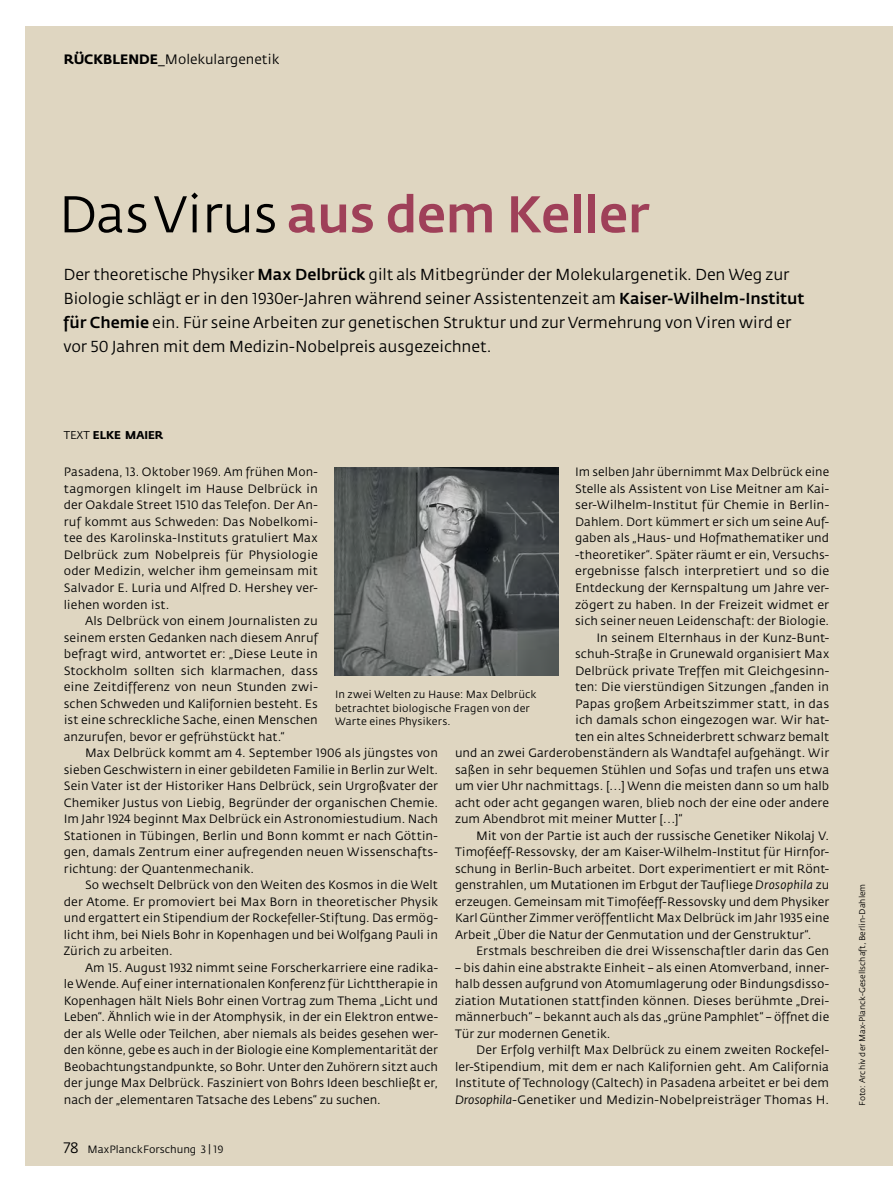
<style>
.page{position:relative;width:893px;height:1191px;background:#fff}
.page>*{position:absolute;margin:0;border:0;box-sizing:border-box;transform-origin:0 0}
.t1{font:500 51px "Fedra Sans";letter-spacing:-.015em;color:#9f4059}
.t2{font:15.75px/24px "Fedra Sans";letter-spacing:-.005em;color:#000}
.t3{font:13.5px "Fedra Sans";color:#000}
.t4{font:12px/16.5px "Fedra Sans";letter-spacing:.005em;color:#000;text-align:justify}
.t5{font:700 11.25px "Fedra Sans";letter-spacing:-.005em;color:#000}
.t6{font:10.5px/13.5px "Fedra Sans";letter-spacing:.01em;color:#000}
.t7{font:8.25px "Fedra Sans";color:#000}
.s1{font-weight:700}
.s2{font-weight:400;color:#000}
.s3{font-weight:500}
.s4{font-family:"Fedra Sans Book SC"}
.s5{font-weight:400}
.s6{font-style:italic}
.s7{font-family:"Fedra Sans Book SC";font-size:15px}
</style>
<div class="page">
<div style="left:26px;top:26px;width:867px;height:1139px;background:#dfd6c1"></div>
<img style="left:335px;top:467px;width:223px;height:208px">
<p class="t3" style="left:64px;top:52px;width:217px"><span class="s1">RÜCKBLENDE</span>_Molekulargenetik</p>
<h1 class="t1" style="left:58px;top:185px;width:592px"><span class="s2">Das Virus</span> aus dem Keller</h1>
<p class="t2" style="left:63px;top:263px;width:743px">Der theoretische Physiker <span class="s3">Max Delbrück</span> gilt als Mitbegründer der Molekulargenetik. Den Weg zur Biologie schlägt er in den <span class="s4">1930</span>er-Jahren während seiner Assistentenzeit am <span class="s3">Kaiser-Wilhelm-Institut für Chemie</span> ein. Für seine Arbeiten zur genetischen Struktur und zur Vermehrung von Viren wird er vor <span class="s4">50</span> Jahren mit dem Medizin-Nobelpreis ausgezeichnet.</p>
<p class="t5" style="left:64px;top:428px;width:101px"><span class="s5">TEXT</span> ELKE MAIER</p>
<p class="t4" style="left:575px;top:464px;width:256px">Im selben Jahr übernimmt Max Delbrück eine</p>
<p class="t4" style="left:575px;top:481px;width:256px">Stelle als Assistent von Lise Meitner am Kai-</p>
<p class="t4" style="left:575px;top:497px;width:256px">ser-Wilhelm-Institut für Chemie in Berlin-</p>
<p class="t4" style="left:575px;top:514px;width:256px">Dahlem. Dort kümmert er sich um seine Auf-</p>
<p class="t4" style="left:575px;top:530px;width:256px">gaben als „Haus- und Hofmathematiker und</p>
<p class="t4" style="left:575px;top:547px;width:256px">-theoretiker“. Später räumt er ein, Versuchs-</p>
<p class="t4" style="left:575px;top:563px;width:256px">ergebnisse falsch interpretiert und so die</p>
<p class="t4" style="left:575px;top:580px;width:256px">Entdeckung der Kernspaltung um Jahre ver-</p>
<p class="t4" style="left:575px;top:596px;width:256px">zögert zu haben. In der Freizeit widmet er</p>
<p class="t4" style="left:575px;top:613px;width:256px">sich seiner neuen Leidenschaft: der Biologie.</p>
<p class="t4" style="left:596px;top:629px;width:234px">In seinem Elternhaus in der Kunz-Bunt-</p>
<p class="t4" style="left:575px;top:646px;width:256px">schuh-Straße in Grunewald organisiert Max</p>
<p class="t4" style="left:575px;top:662px;width:256px">Delbrück private Treffen mit Gleichgesinn-</p>
<p class="t4" style="left:575px;top:679px;width:256px">ten: Die vierstündigen Sitzungen „fanden in</p>
<p class="t4" style="left:575px;top:695px;width:256px">Papas großem Arbeitszimmer statt, in das</p>
<p class="t4" style="left:575px;top:712px;width:256px">ich damals schon eingezogen war. Wir hat-</p>
<p class="t4" style="left:575px;top:728px;width:256px">ten ein altes Schneiderbrett schwarz bemalt</p>
<p class="t4" style="left:455px;top:745px;width:376px">und an zwei Garderobenständern als Wandtafel aufgehängt. Wir</p>
<p class="t4" style="left:455px;top:761px;width:376px">saßen in sehr bequemen Stühlen und Sofas und trafen uns etwa</p>
<p class="t4" style="left:455px;top:778px;width:376px">um vier Uhr nachmittags. […] Wenn die meisten dann so um halb</p>
<p class="t4" style="left:455px;top:794px;width:376px">acht oder acht gegangen waren, blieb noch der eine oder andere</p>
<p class="t4" style="left:455px;top:811px;width:229px">zum Abendbrot mit meiner Mutter […]“</p>
<p class="t4" style="left:476px;top:827px;width:354px">Mit von der Partie ist auch der russische Genetiker Nikolaj V.</p>
<p class="t4" style="left:455px;top:844px;width:376px">Timoféeff-Ressovsky, der am Kaiser-Wilhelm-Institut für Hirnfor-</p>
<p class="t4" style="left:455px;top:860px;width:376px">schung in Berlin-Buch arbeitet. Dort experimentiert er mit Rönt-</p>
<p class="t4" style="left:455px;top:877px;width:376px">genstrahlen, um Mutationen im Erbgut der Taufliege <span class="s6">Drosophila</span> zu</p>
<p class="t4" style="left:455px;top:893px;width:376px">erzeugen. Gemeinsam mit Timoféeff-Ressovsky und dem Physiker</p>
<p class="t4" style="left:455px;top:910px;width:376px">Karl Günther Zimmer veröffentlicht Max Delbrück im Jahr <span class="s4">1935</span> eine</p>
<p class="t4" style="left:455px;top:926px;width:358px">Arbeit „Über die Natur der Genmutation und der Genstruktur“.</p>
<p class="t4" style="left:476px;top:943px;width:354px">Erstmals beschreiben die drei Wissenschaftler darin das Gen</p>
<p class="t4" style="left:455px;top:959px;width:376px">– bis dahin eine abstrakte Einheit – als einen Atomverband, inner&shy;halb dessen aufgrund von Atomumlagerung oder Bindungsdisso&shy;ziation Mutationen stattfinden können. Dieses berühmte „Drei&shy;männerbuch“ – bekannt auch als das „grüne Pamphlet“ – öffnet die Tür zur modernen Genetik.</p>
<p class="t4" style="left:455px;top:1042px;width:376px;text-indent:21px">Der Erfolg verhilft Max Delbrück zu einem zweiten Rockefel&shy;ler-Stipendium, mit dem er nach Kalifornien geht. Am California Institute of Technology (Caltech) in Pasadena arbeitet er bei dem <span class="s6">Drosophila</span>-Genetiker und Medizin-Nobelpreisträger Thomas H.</p>
<p class="t4" style="left:64px;top:464px;width:256px">Pasadena, <span class="s4">13</span>. Oktober <span class="s4">1969</span>. Am frühen Mon&shy;tagmorgen klingelt im Hause Delbrück in der Oakdale Street <span class="s4">1510</span> das Telefon. Der An&shy;ruf kommt aus Schweden: Das Nobelkomi&shy;tee des Karolinska-Instituts gratuliert Max Delbrück zum Nobelpreis für Physiologie oder Medizin, welcher ihm gemeinsam mit Salvador E. Luria und Alfred D. Hershey ver&shy;liehen worden ist.</p>
<p class="t4" style="left:64px;top:613px;width:256px;text-indent:21px">Als Delbrück von einem Journalisten zu seinem ersten Gedanken nach diesem Anruf befragt wird, antwortet er: „Diese Leute in Stockholm sollten sich klarmachen, dass eine Zeitdifferenz von neun Stunden zwi&shy;schen Schweden und Kalifornien besteht. Es ist eine schreckliche Sache, einen Menschen anzurufen, bevor er gefrühstückt hat.“</p>
<p class="t4" style="left:64px;top:745px;width:376px;text-indent:21px">Max Delbrück kommt am <span class="s4">4</span>. September <span class="s4">1906</span> als jüngstes von sieben Geschwistern in einer gebildeten Familie in Berlin zur Welt.<br>Sein Vater ist der Historiker Hans Delbrück, sein Urgroßvater der Chemiker Justus von Liebig, Begründer der organischen Chemie.<br>Im Jahr <span class="s4">1924</span> beginnt Max Delbrück ein Astronomiestudium. Nach Stationen in Tübingen, Berlin und Bonn kommt er nach Göttin&shy;gen, damals Zentrum einer aufregenden neuen Wissenschafts&shy;richtung: der Quantenmechanik.</p>
<p class="t4" style="left:64px;top:877px;width:376px;text-indent:21px">So wechselt Delbrück von den Weiten des Kosmos in die Welt der Atome. Er promoviert bei Max Born in theoretischer Physik und ergattert ein Stipendium der Rockefeller-Stiftung. Das ermög&shy;licht ihm, bei Niels Bohr in Kopenhagen und bei Wolfgang Pauli in Zürich zu arbeiten.</p>
<p class="t4" style="left:64px;top:959px;width:376px;text-indent:21px">Am <span class="s4">15</span>. August <span class="s4">1932</span> nimmt seine Forscherkarriere eine radika&shy;le Wende. Auf einer internationalen Konferenz für Lichttherapie in Kopenhagen hält Niels Bohr einen Vortrag zum Thema „Licht und Leben“. Ähnlich wie in der Atomphysik, in der ein Elektron entwe&shy;der als Welle oder Teilchen, aber niemals als beides gesehen wer&shy;den könne, gebe es auch in der Biologie eine Komplementarität der Beobachtungstandpunkte, so Bohr. Unter den Zuhörern sitzt auch der junge Max Delbrück. Fasziniert von Bohrs Ideen beschließt er, nach der „elementaren Tatsache des Lebens“ zu suchen.</p>
<p class="t6" style="left:335px;top:688px;width:203px">In zwei Welten zu Hause: Max Delbrück betrachtet biologische Fragen von der<br>Warte eines Physikers.</p>
<p class="t6" style="left:64px;top:1143px;width:161px"><span class="s7">78</span> MaxPlanckForschung <span class="s4">3 | 19</span></p>
<p class="t7" style="left:858px;top:1106px;width:224px;rotate:-90deg">Foto: Archiv der Max-Planck-Gesellschaft, Berlin-Dahlem</p>
</div>
